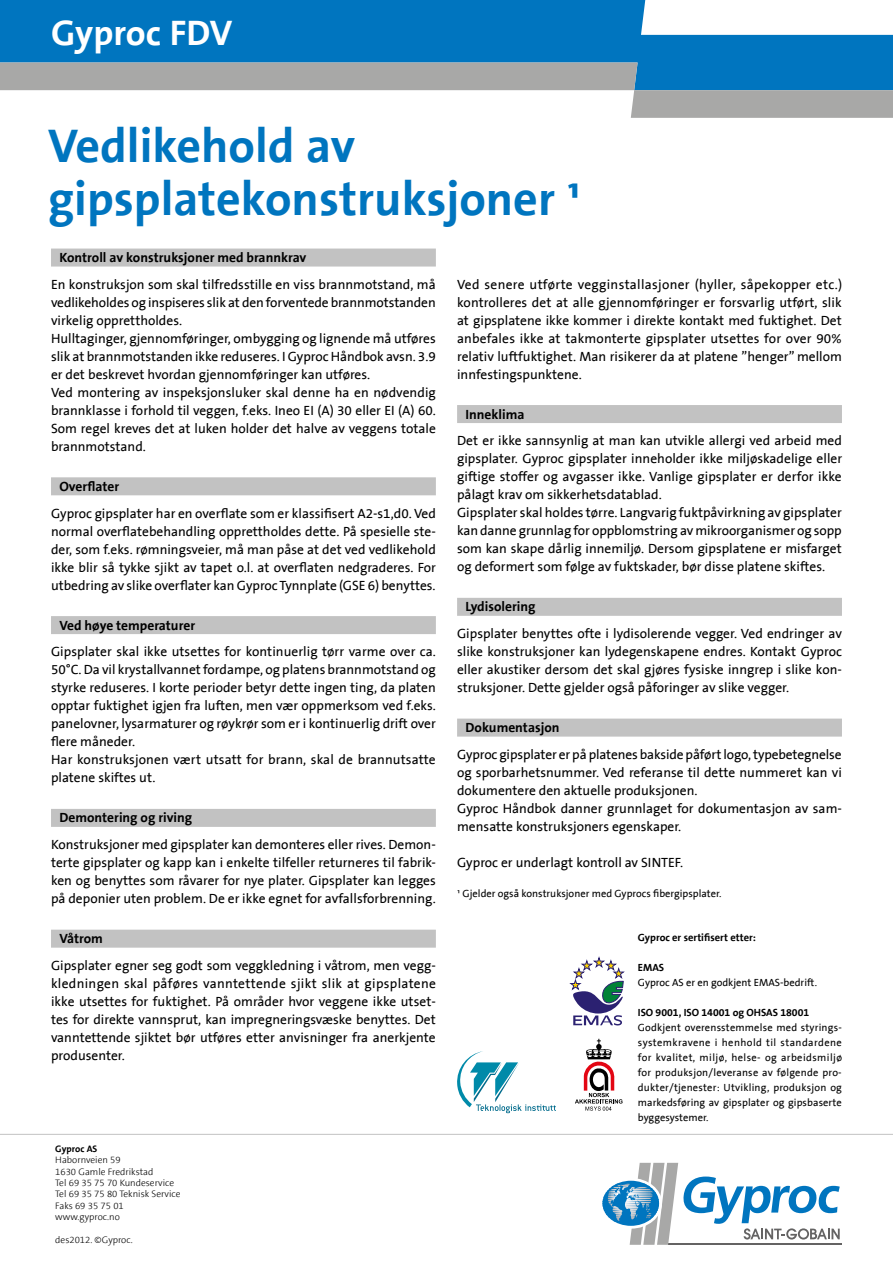
<style>
.page{position:relative;width:893px;height:1263px;background:#fff}
.page>*{position:absolute;margin:0;border:0;box-sizing:border-box;transform-origin:0 0}
.t1{font:700 48px/52.5px "The Sans B7";color:#0075bf}
.t2{font:700 36px "The Sans B7";color:#fff}
.t3{font:13.5px/18px "The Sans B5 Plain";color:#000;text-align:justify}
.t4{font:700 13.5px "The Sans B7";color:#000}
.t5{font:10.5px/15px "The Sans B5 Plain";color:#000;text-align:justify}
.t6{font:700 10.5px "The Sans B7";color:#000}
.t7{font:300 9.45px/11.4px "The Sans B3";color:#000}
.t8{font:700 9.45px "The Sans B7";color:#000}
</style>
<div class="page">
<svg style="left:0;top:0;width:893px;height:63px;fill:#0075bf"></svg>
<svg style="left:0;top:63px;width:893px;height:55px"></svg>
<div style="left:51px;top:249px;width:385px;height:18px;background:#c2c2c2"></div>
<div style="left:51px;top:477px;width:385px;height:18px;background:#c2c2c2"></div>
<div style="left:51px;top:616px;width:385px;height:18px;background:#c2c2c2"></div>
<div style="left:51px;top:809px;width:385px;height:18px;background:#c2c2c2"></div>
<div style="left:51px;top:930px;width:385px;height:18px;background:#c2c2c2"></div>
<div style="left:457px;top:405px;width:385px;height:18px;background:#c2c2c2"></div>
<div style="left:457px;top:598px;width:385px;height:18px;background:#c2c2c2"></div>
<div style="left:457px;top:719px;width:385px;height:18px;background:#c2c2c2"></div>
<hr style="left:668px;top:1243px;width:174px;height:2px;background:#646363">
<svg style="left:602px;top:1163px;width:238px;height:82px"></svg>
<hr style="left:0;top:1134px;width:893px;height:1px;background:#c2c2c2">
<svg style="left:457px;top:1051px;width:99px;height:62px"></svg>
<svg style="left:569px;top:957px;width:55px;height:69px"></svg>
<svg style="left:575px;top:1039px;width:47px;height:72px"></svg>
<h2 class="t2" style="left:51px;top:14px;width:183px">Gyproc FDV</h2>
<h1 class="t1" style="left:48px;top:121px;width:535px">Vedlikehold av gipsplatekonstruksjoner ¹</h1>
<p class="t4" style="left:59px;top:250px;width:248px">Kontroll av konstruksjoner med brannkrav</p>
<p class="t3" style="left:51px;top:276px;width:386px;text-align:left">En konstruksjon som skal tilfredsstille en viss brannmotstand, må vedlikeholdes og inspiseres slik at den forventede brannmotstanden virkelig opprettholdes.<br>Hulltaginger, gjennomføringer, ombygging og lignende må utføres slik at brannmotstanden ikke reduseres. I Gyproc Håndbok avsn. 3.9 er det beskrevet hvordan gjennomføringer kan utføres.<br>Ved montering av inspeksjonsluker skal denne ha en nødvendig brannklasse i forhold til veggen, f.eks. Ineo EI (A) 30 eller EI (A) 60.<br>Som regel kreves det at luken holder det halve av veggens totale brannmotstand.</p>
<p class="t4" style="left:59px;top:479px;width:61px">Overflater</p>
<p class="t3" style="left:51px;top:504px;width:386px">Gyproc gipsplater har en overflate som er klassifisert A2-s1,d0. Ved normal overflatebehandling opprettholdes dette. På spesielle ste&shy;der, som f.eks. rømningsveier, må man påse at det ved vedlikehold ikke blir så tykke sjikt av tapet o.l. at overflaten nedgraderes. For utbedring av slike overflater kan Gyproc Tynnplate (GSE 6) benyttes.</p>
<p class="t4" style="left:59px;top:618px;width:137px">Ved høye temperaturer</p>
<p class="t3" style="left:51px;top:643px;width:386px;text-align:left">Gipsplater skal ikke utsettes for kontinuerlig tørr varme over ca.<br>50°C. Da vil krystallvannet fordampe, og platens brannmotstand og styrke reduseres. I korte perioder betyr dette ingen ting, da platen opptar fuktighet igjen fra luften, men vær oppmerksom ved f.eks. panelovner, lysarmaturer og røykrør som er i kontinuerlig drift over flere måneder.<br>Har konstruksjonen vært utsatt for brann, skal de brannutsatte platene skiftes ut.</p>
<p class="t4" style="left:59px;top:811px;width:134px">Demontering og riving</p>
<p class="t3" style="left:51px;top:836px;width:386px">Konstruksjoner med gipsplater kan demonteres eller rives. Demon&shy;terte gipsplater og kapp kan i enkelte tilfeller returneres til fabrik&shy;ken og benyttes som råvarer for nye plater. Gipsplater kan legges på deponier uten problem. De er ikke egnet for avfallsforbrenning.</p>
<p class="t4" style="left:59px;top:931px;width:45px">Våtrom</p>
<p class="t3" style="left:51px;top:957px;width:386px">Gipsplater egner seg godt som veggkledning i våtrom, men vegg&shy;kledningen skal påføres vanntettende sjikt slik at gipsplatene ikke utsettes for fuktighet. På områder hvor veggene ikke utset&shy;tes for direkte vannsprut, kan impregneringsvæske benyttes. Det vanntettende sjiktet bør utføres etter anvisninger fra anerkjente produsenter.</p>
<p class="t3" style="left:457px;top:275px;width:387px">Ved senere utførte vegginstallasjoner (hyller, såpekopper etc.) kontrolleres det at alle gjennomføringer er forsvarlig utført, slik at gipsplatene ikke kommer i direkte kontakt med fuktighet. Det anbefales ikke at takmonterte gipsplater utsettes for over 90% relativ luftfuktighet. Man risikerer da at platene ”henger” mellom innfestingspunktene.</p>
<p class="t4" style="left:466px;top:407px;width:61px">Inneklima</p>
<p class="t3" style="left:457px;top:432px;width:387px;text-align:left">Det er ikke sannsynlig at man kan utvikle allergi ved arbeid med gipsplater. Gyproc gipsplater inneholder ikke miljøskadelige eller giftige stoffer og avgasser ikke. Vanlige gipsplater er derfor ikke pålagt krav om sikkerhetsdatablad.<br>Gipsplater skal holdes tørre. Langvarig fuktpåvirkning av gipsplater kan danne grunnlag for oppblomstring av mikroorganismer og sopp som kan skape dårlig innemiljø. Dersom gipsplatene er misfarget og deformert som følge av fuktskader, bør disse platene skiftes.</p>
<p class="t4" style="left:466px;top:600px;width:71px">Lydisolering</p>
<p class="t3" style="left:457px;top:625px;width:386px">Gipsplater benyttes ofte i lydisolerende vegger. Ved endringer av slike konstruksjoner kan lydegenskapene endres. Kontakt Gyproc eller akustiker dersom det skal gjøres fysiske inngrep i slike kon&shy;struksjoner. Dette gjelder også påforinger av slike vegger.</p>
<p class="t4" style="left:466px;top:720px;width:95px">Dokumentasjon</p>
<p class="t3" style="left:457px;top:746px;width:386px;text-align:left">Gyproc gipsplater er på platenes bakside påført logo, typebetegnelse og sporbarhetsnummer. Ved referanse til dette nummeret kan vi dokumentere den aktuelle produksjonen.<br>Gyproc Håndbok danner grunnlaget for dokumentasjon av sam&shy;mensatte konstruksjoners egenskaper.</p>
<p class="t3" style="left:457px;top:854px;width:227px">Gyproc er underlagt kontroll av SINTEF.</p>
<p class="t5" style="left:457px;top:886px;width:266px">¹ Gjelder også konstruksjoner med Gyprocs fibergipsplater.</p>
<p class="t6" style="left:638px;top:932px;width:119px">Gyproc er sertifisert etter:</p>
<p class="t6" style="left:638px;top:962px;width:28px">EMAS</p>
<p class="t5" style="left:638px;top:975px;width:181px">Gyproc AS er en godkjent EMAS-bedrift.</p>
<p class="t6" style="left:638px;top:1007px;width:173px">ISO 9001, ISO 14001 og OHSAS 18001</p>
<p class="t5" style="left:638px;top:1020px;width:206px">Godkjent overensstemmelse med styrings&shy;systemkravene i henhold til standardene for kvalitet, miljø, helse- og arbeidsmiljø for produksjon/leveranse av følgende pro&shy;dukter/tjenester: Utvikling, produksjon og markedsføring av gipsplater og gipsbaserte byggesystemer.</p>
<p class="t8" style="left:55px;top:1143px;width:44px">Gyproc AS</p>
<p class="t7" style="left:55px;top:1154px;width:127px">Habornveien 59<br>1630 Gamle Fredrikstad<br>Tel 69 35 75 70 Kundeservice<br>Tel 69 35 75 80 Teknisk Service<br>Faks 69 35 75 01 www.gyproc.no</p>
<p class="t7" style="left:55px;top:1234px;width:79px">des2012. ©Gyproc.</p>
</div>
